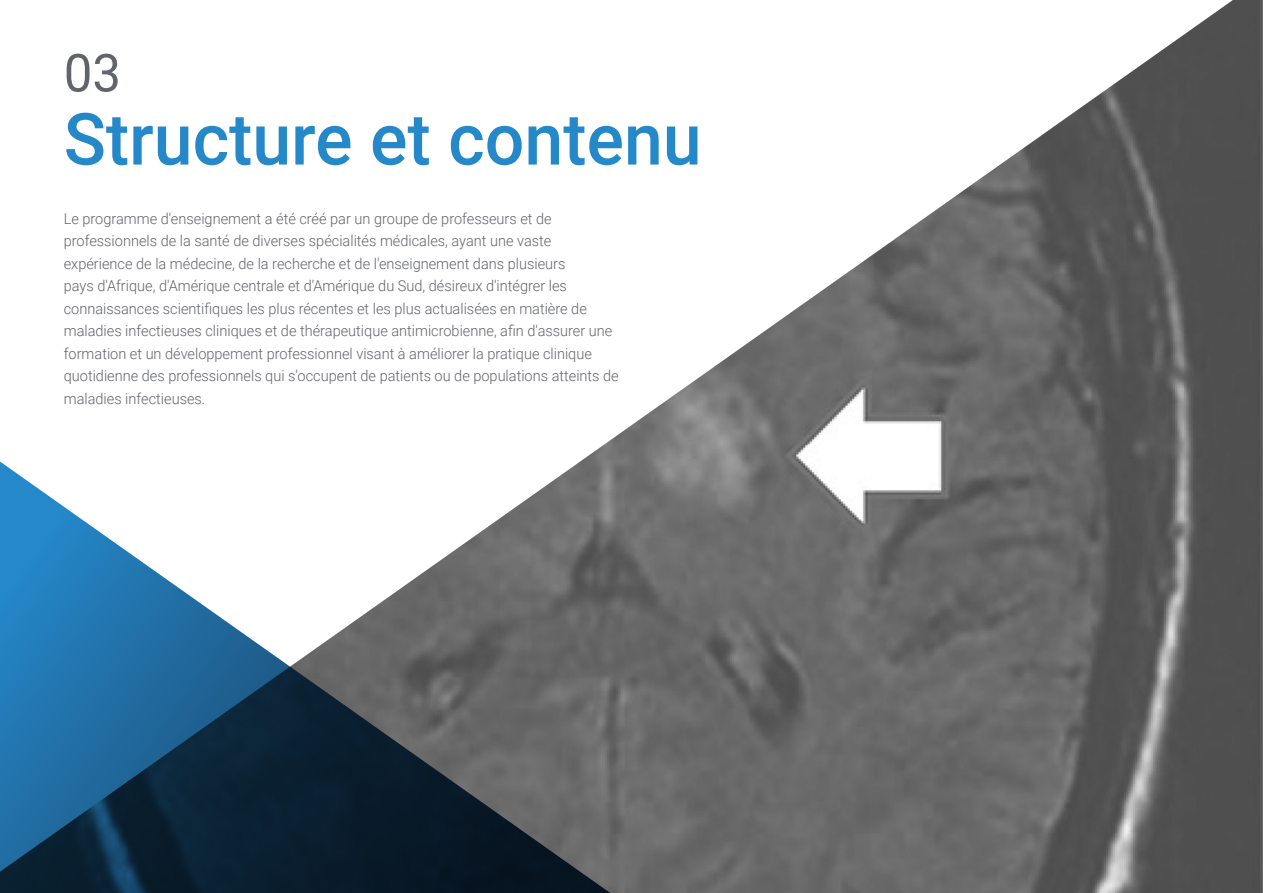
<style>
.page{position:relative;width:1263px;height:893px;background:#fff}
.page>*{position:absolute;margin:0;border:0;box-sizing:border-box;transform-origin:0 0}
.t1{font:500 72px "Roboto";color:#2488c9}
.t2{font:52.5px "Roboto";color:#61646a}
.t3{font:300 15px/22.5px "Roboto";color:#61646a}
</style>
<div class="page">
<img style="left:602px;top:0;width:661px;height:893px">
<svg style="left:0;top:446px;width:640px;height:447px"></svg>
<h2 class="t2" style="left:64px;top:36px;width:59px">03</h2>
<h1 class="t1" style="left:64px;top:89px;width:639px">Structure et contenu</h1>
<p class="t3" style="left:64px;top:207px;width:556px">Le programme d'enseignement a été créé par un groupe de professeurs et de professionnels de la santé de diverses spécialités médicales, ayant une vaste expérience de la médecine, de la recherche et de l'enseignement dans plusieurs<br>pays d'Afrique, d'Amérique centrale et d'Amérique du Sud, désireux d'intégrer les connaissances scientifiques les plus récentes et les plus actualisées en matière de maladies infectieuses cliniques et de thérapeutique antimicrobienne, afin d'assurer une formation et un développement professionnel visant à améliorer la pratique clinique quotidienne des professionnels qui s'occupent de patients ou de populations atteints de maladies infectieuses.</p>
</div>
